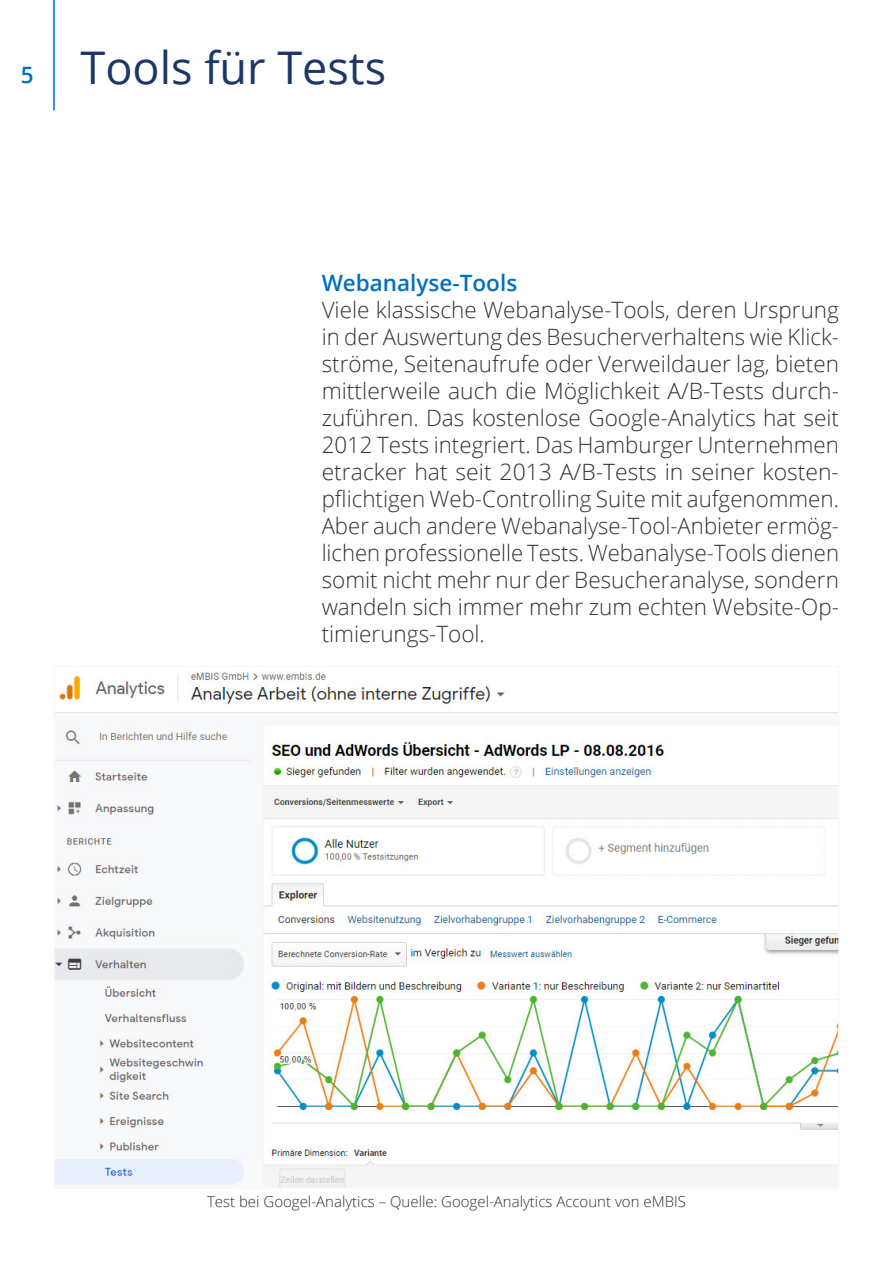
<style>
.page{position:relative;width:893px;height:1263px;background:#fff}
.page>*{position:absolute;margin:0;border:0;box-sizing:border-box;transform-origin:0 0}
.t1{font:45px "Open Sans";color:#1c3666}
.t2{font:300 22.5px/27px "Open Sans";color:#323232;text-align:justify}
.t3{font:600 22.5px "Open Sans";color:#0070c0}
.t4{font:300 15px "Open Sans";color:#323232}
.s1{font-weight:600;font-size:22.5px;color:#0070c0}
</style>
<div class="page">
<hr style="left:53px;top:0;width:2px;height:111px;background:#0070c0">
<img style="left:56px;top:670px;width:781px;height:516px">
<h1 class="t1" style="left:21px;top:37px;width:367px"><span class="s1">5</span> Tools für Tests</h1>
<p class="t3" style="left:322px;top:267px;width:197px">Webanalyse-Tools</p>
<p class="t2" style="left:322px;top:296px;width:519px">Viele klassische Webanalyse-Tools, deren Ursprung in der Auswertung des Besucherverhaltens wie Klick&shy;ströme, Seitenaufrufe oder Verweildauer lag, bieten mittlerweile auch die Möglichkeit A/B-Tests durch&shy;zuführen. Das kostenlose Google-Analytics hat seit 2012 Tests integriert. Das Hamburger Unternehmen etracker hat seit 2013 A/B-Tests in seiner kosten&shy;pflichtigen Web-Controlling Suite mit aufgenommen.<br>Aber auch andere Webanalyse-Tool-Anbieter ermög&shy;lichen professionelle Tests. Webanalyse-Tools dienen somit nicht mehr nur der Besucheranalyse, sondern wandeln sich immer mehr zum echten Website-Op&shy;timierungs-Tool.</p>
<p class="t4" style="left:207px;top:1191px;width:480px">Test bei Googel-Analytics – Quelle: Googel-Analytics Account von eMBIS</p>
</div>
